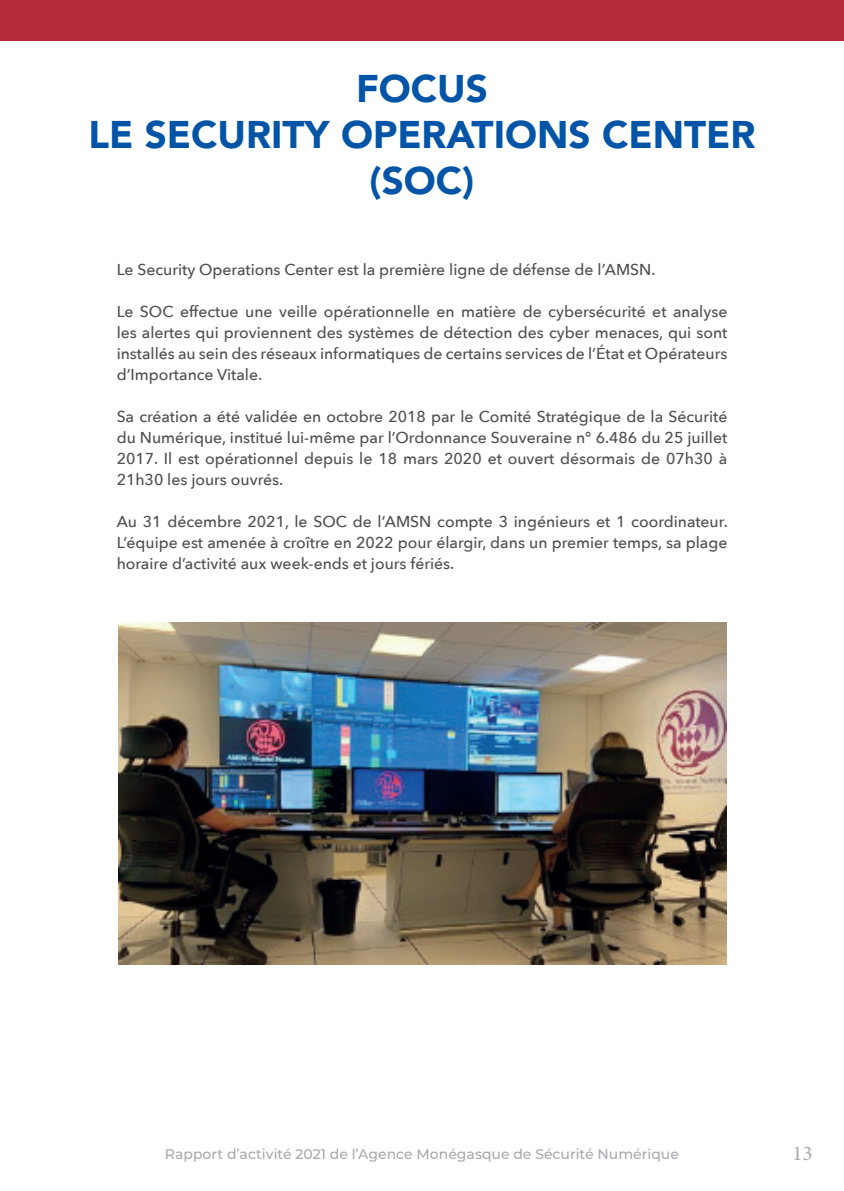
<style>
.page{position:relative;width:844px;height:1191px;background:#fff}
.page>*{position:absolute;margin:0;border:0;box-sizing:border-box;transform-origin:0 0}
.t1{font:900 38.5px/46.2px "Avenir";color:#0154a6;text-align:center}
.t2{font:21px "Minion Pro";color:#a8a9ad}
.t3{font:500 15.75px/21px "Avenir Next";color:#4e4f50;text-align:justify}
.t4{font:500 14px "Montserrat";color:#a8a9ad}
</style>
<div class="page">
<div style="left:0;top:0;width:843px;height:40px;background:#b62b39"></div>
<img style="left:118px;top:623px;width:608px;height:341px">
<h1 class="t1" style="left:88px;top:64px;width:668px">FOCUS<br>LE SECURITY OPERATIONS CENTER (SOC)</h1>
<p class="t3" style="left:117px;top:258px;width:540px">Le Security Operations Center est la première ligne de défense de l’AMSN.</p>
<p class="t3" style="left:117px;top:300px;width:612px">Le SOC effectue une veille opérationnelle en matière de cybersécurité et analyse les alertes qui proviennent des systèmes de détection des cyber menaces, qui sont installés au sein des réseaux informatiques de certains services de l’État et Opérateurs d’Importance Vitale.</p>
<p class="t3" style="left:117px;top:405px;width:612px">Sa création a été validée en octobre 2018 par le Comité Stratégique de la Sécurité du Numérique, institué lui-même par l’Ordonnance Souveraine n° 6.486 du 25 juillet 2017. Il est opérationnel depuis le 18 mars 2020 et ouvert désormais de 07h30 à 21h30 les jours ouvrés.</p>
<p class="t3" style="left:117px;top:510px;width:612px">Au 31 décembre 2021, le SOC de l’AMSN compte 3 ingénieurs et 1 coordinateur.<br>L’équipe est amenée à croître en 2022 pour élargir, dans un premier temps, sa plage horaire d’activité aux week-ends et jours fériés.</p>
<p class="t4" style="left:165px;top:1144px;width:515px">Rapport d’activité 2021 de l’Agence Monégasque de Sécurité Numérique</p>
<h2 class="t2" style="left:792px;top:1139px;width:22px">13</h2>
</div>
